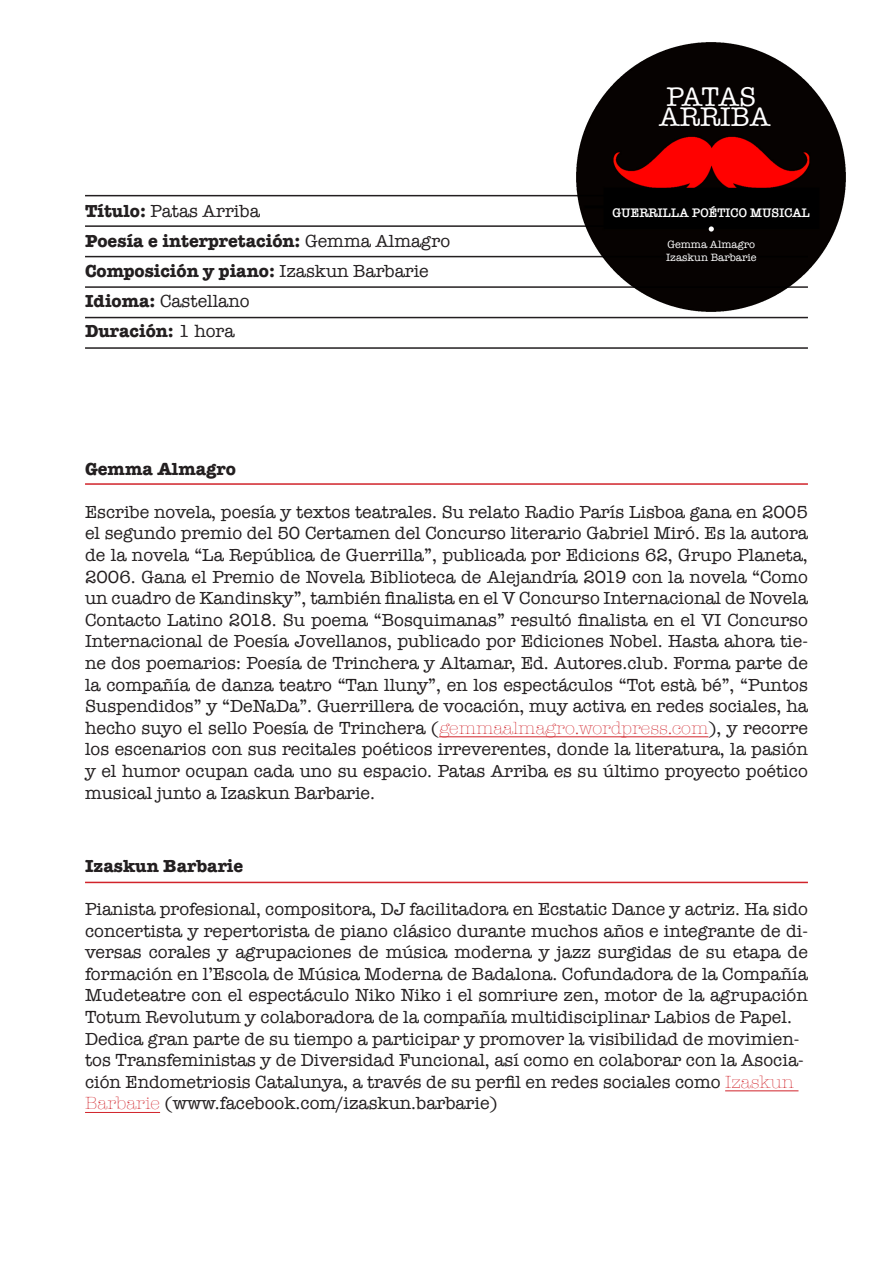
<style>
.page{position:relative;width:893px;height:1263px;background:#fff}
.page>*{position:absolute;margin:0;border:0;box-sizing:border-box;transform-origin:0 0}
.t1{font:27.75px "American Typewriter";color:#fff}
.t2{font:18px/21.6px "American Typewriter";color:#231f20;text-align:justify}
.t3{font:700 18px "American Typewriter";color:#231f20}
.t4{font:600 12.75px "American Typewriter";color:#fff}
.t5{font:10.95px "American Typewriter";color:#fff}
.s1{font-weight:700}
.s2{font-weight:400}
.s3{font-weight:300;color:#d1232a}
</style>
<div class="page">
<hr style="left:439px;top:736px;width:269px;height:1px;background:#d1232a">
<hr style="left:725px;top:1090px;width:73px;height:1px;background:#d1232a">
<hr style="left:85px;top:1112px;width:75px;height:1px;background:#d1232a">
<hr style="left:85px;top:195px;width:723px;height:1px;background:#231f20">
<hr style="left:85px;top:483px;width:723px;height:2px;background:#d1232a">
<hr style="left:85px;top:882px;width:723px;height:1px;background:#d1232a">
<hr style="left:85px;top:286px;width:723px;height:2px;background:#231f20">
<hr style="left:85px;top:225px;width:723px;height:2px;background:#231f20">
<hr style="left:85px;top:317px;width:723px;height:1px;background:#231f20">
<hr style="left:85px;top:256px;width:723px;height:1px;background:#231f20">
<hr style="left:85px;top:347px;width:723px;height:2px;background:#231f20">
<img style="left:570px;top:42px;width:276px;height:275px">
<svg style="left:709px;top:226px;width:5px;height:6px"></svg>
<p class="t2" style="left:85px;top:199px;width:176px"><span class="s1">Título:</span> Patas Arriba</p>
<p class="t3" style="left:85px;top:225px;width:367px">Poesía e interpretación: <span class="s2">Gemma Almagro</span></p>
<p class="t3" style="left:85px;top:255px;width:345px">Composición y piano: <span class="s2">Izaskun Barbarie</span></p>
<p class="t2" style="left:85px;top:289px;width:166px"><span class="s1">Idioma:</span> Castellano</p>
<p class="t3" style="left:85px;top:315px;width:151px">Duración: <span class="s2">1 hora</span></p>
<p class="t1" style="left:666px;top:75px;width:91px">PATAS</p>
<p class="t1" style="left:659px;top:96px;width:113px">ARRIBA</p>
<p class="t4" style="left:612px;top:203px;width:199px">GUERRILLA POÉTICO MUSICAL</p>
<p class="t5" style="left:667px;top:236px;width:89px">Gemma Almagro</p>
<p class="t5" style="left:666px;top:249px;width:92px">Izaskun Barbarie</p>
<p class="t3" style="left:85px;top:453px;width:152px">Gemma Almagro</p>
<p class="t2" style="left:85px;top:500px;width:724px">Escribe novela, poesía y textos teatrales. Su relato Radio París Lisboa gana en 2005 el segundo premio del 50 Certamen del Concurso literario Gabriel Miró. Es la autora de la novela “La República de Guerrilla”, publicada por Edicions 62, Grupo Planeta, 2006. Gana el Premio de Novela Biblioteca de Alejandría 2019 con la novela “Como un cuadro de Kandinsky”, también finalista en el V Concurso Internacional de Novela Contacto Latino 2018. Su poema “Bosquimanas” resultó finalista en el VI Concurso Internacional de Poesía Jovellanos, publicado por Ediciones Nobel. Hasta ahora tie&shy;ne dos poemarios: Poesía de Trinchera y Altamar, Ed. Autores.club. Forma parte de la compañía de danza teatro “Tan lluny”, en los espectáculos “Tot està bé”, “Puntos Suspendidos” y “DeNaDa”. Guerrillera de vocación, muy activa en redes sociales, ha hecho suyo el sello Poesía de Trinchera (<span class="s3">gemmaalmagro.wordpress.com</span>), y recorre los escenarios con sus recitales poéticos irreverentes, donde la literatura, la pasión y el humor ocupan cada uno su espacio. Patas Arriba es su último proyecto poético musical junto a Izaskun Barbarie.</p>
<p class="t3" style="left:85px;top:850px;width:160px">Izaskun Barbarie</p>
<p class="t2" style="left:85px;top:898px;width:724px">Pianista profesional, compositora, DJ facilitadora en Ecstatic Dance y actriz. Ha sido concertista y repertorista de piano clásico durante muchos años e integrante de di&shy;versas corales y agrupaciones de música moderna y jazz surgidas de su etapa de formación en l’Escola de Música Moderna de Badalona. Cofundadora de la Compañía Mudeteatre con el espectáculo Niko Niko i el somriure zen, motor de la agrupación Totum Revolutum y colaboradora de la compañía multidisciplinar Labios de Papel.</p>
<p class="t2" style="left:85px;top:1027px;width:720px;text-align:left">Dedica gran parte de su tiempo a participar y promover la visibilidad de movimien&shy;tos Transfeministas y de Diversidad Funcional, así como en colaborar con la Asocia&shy;ción Endometriosis Catalunya, a través de su perfil en redes sociales como <span class="s3">Izaskun Barbarie</span> (www.facebook.com/izaskun.barbarie)</p>
</div>
